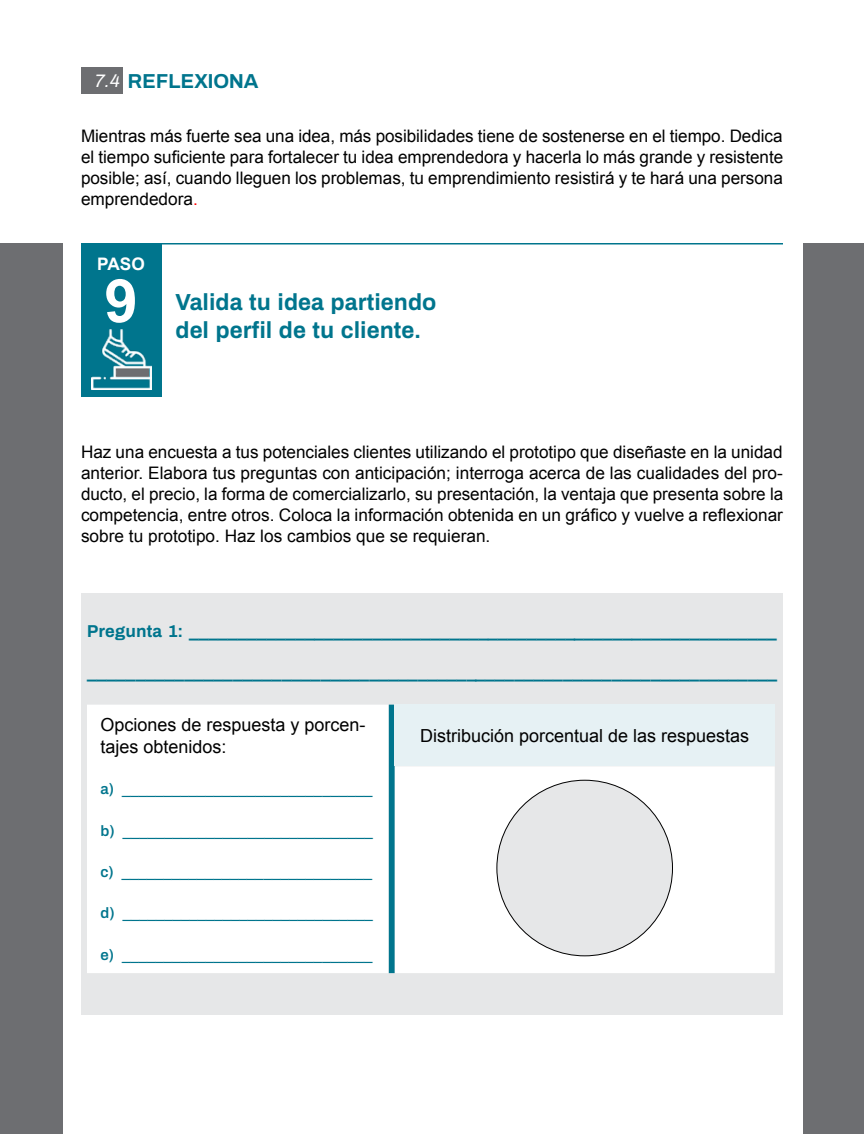
<style>
.page{position:relative;width:864px;height:1134px;background:#fff}
.page>*{position:absolute;margin:0;border:0;box-sizing:border-box;transform-origin:0 0}
.t1{font:700 60px "Arial";color:#fff}
.t2{font:700 23.25px/27.9px "Archivo";color:#00758d}
.t3{font:700 20.25px "Archivo";color:#00758d}
.t4{font:18px/21.6px "Arial";color:#000}
.t5{font:17.25px/21px "Arial";color:#000;text-align:justify}
.t6{font:700 17.25px "Arial";color:#00758d}
.t7{font:700 17.25px "Arial";color:#fff}
.t8{font:15px "Arial";color:#00758d}
.s1{font-weight:400;font-style:italic;font-size:18.15px;color:#fff}
.s2{color:#f00}
.s3{font-family:"Archivo"}
.s4{font-family:"Archivo";font-weight:600}
</style>
<div class="page">
<div style="left:0;top:244px;width:864px;height:890px;background:#6d6e71"></div>
<div style="left:63px;top:243px;width:739px;height:891px;background:#fff"></div>
<div style="left:81px;top:245px;width:81px;height:152px;background:#00758d"></div>
<img style="left:91px;top:329px;width:60px;height:60px">
<div style="left:81px;top:68px;width:41px;height:26px;background:#6d6e71"></div>
<div style="left:81px;top:593px;width:702px;height:422px;background:#e6e7e8"></div>
<div style="left:87px;top:705px;width:688px;height:268px;background:#fff"></div>
<svg style="left:389px;top:705px;width:6px;height:268px;background:#147f95"></svg>
<div style="left:395px;top:705px;width:380px;height:61px;background:#e6f1f4"></div>
<div style="left:497px;top:780px;width:176px;height:176px;background:#e6e7e8;border-radius:50%"></div>
<hr style="left:81px;top:243px;width:702px;height:1px;background:#00758d">
<p class="t3" style="left:95px;top:66px;width:165px"><span class="s1">7.4</span> REFLEXIONA</p>
<p class="t5" style="left:81px;top:125px;width:704px">Mientras más fuerte sea una idea, más posibilidades tiene de sostenerse en el tiempo. Dedica el tiempo suficiente para fortalecer tu idea emprendedora y hacerla lo más grande y resistente posible; así, cuando lleguen los problemas, tu emprendimiento resistirá y te hará una persona emprendedora<span class="s2">.</span></p>
<p class="t7" style="left:97px;top:252px;width:49px">PASO</p>
<h1 class="t1" style="left:104px;top:261px;width:35px">9</h1>
<h2 class="t2" style="left:176px;top:288px;width:263px">Valida tu idea partiendo del perfil de tu cliente.</h2>
<p class="t5" style="left:81px;top:442px;width:704px">Haz una encuesta a tus potenciales clientes utilizando el prototipo que diseñaste en la unidad anterior. Elabora tus preguntas con anticipación; interroga acerca de las cualidades del pro&shy;ducto, el precio, la forma de comercializarlo, su presentación, la ventaja que presenta sobre la competencia, entre otros. Coloca la información obtenida en un gráfico y vuelve a reflexionar sobre tu prototipo. Haz los cambios que se requieran.</p>
<p class="t6" style="left:87px;top:619px;width:691px"><span class="s3">Pregunta 1:</span> _____________________________________________________________</p>
<p class="t6" style="left:87px;top:661px;width:692px">_______________________________________________________________________</p>
<p class="t4" style="left:100px;top:714px;width:267px">Opciones de respuesta y porcen&shy;tajes obtenidos:</p>
<p class="t4" style="left:420px;top:725px;width:331px">Distribución porcentual de las respuestas</p>
<p class="t8" style="left:100px;top:779px;width:273px"><span class="s4">a)</span> ______________________________</p>
<p class="t8" style="left:100px;top:820px;width:274px"><span class="s4">b)</span> ______________________________</p>
<p class="t8" style="left:100px;top:862px;width:273px"><span class="s4">c)</span> ______________________________</p>
<p class="t8" style="left:100px;top:903px;width:274px"><span class="s4">d)</span> ______________________________</p>
<p class="t8" style="left:100px;top:945px;width:273px"><span class="s4">e)</span> ______________________________</p>
</div>
